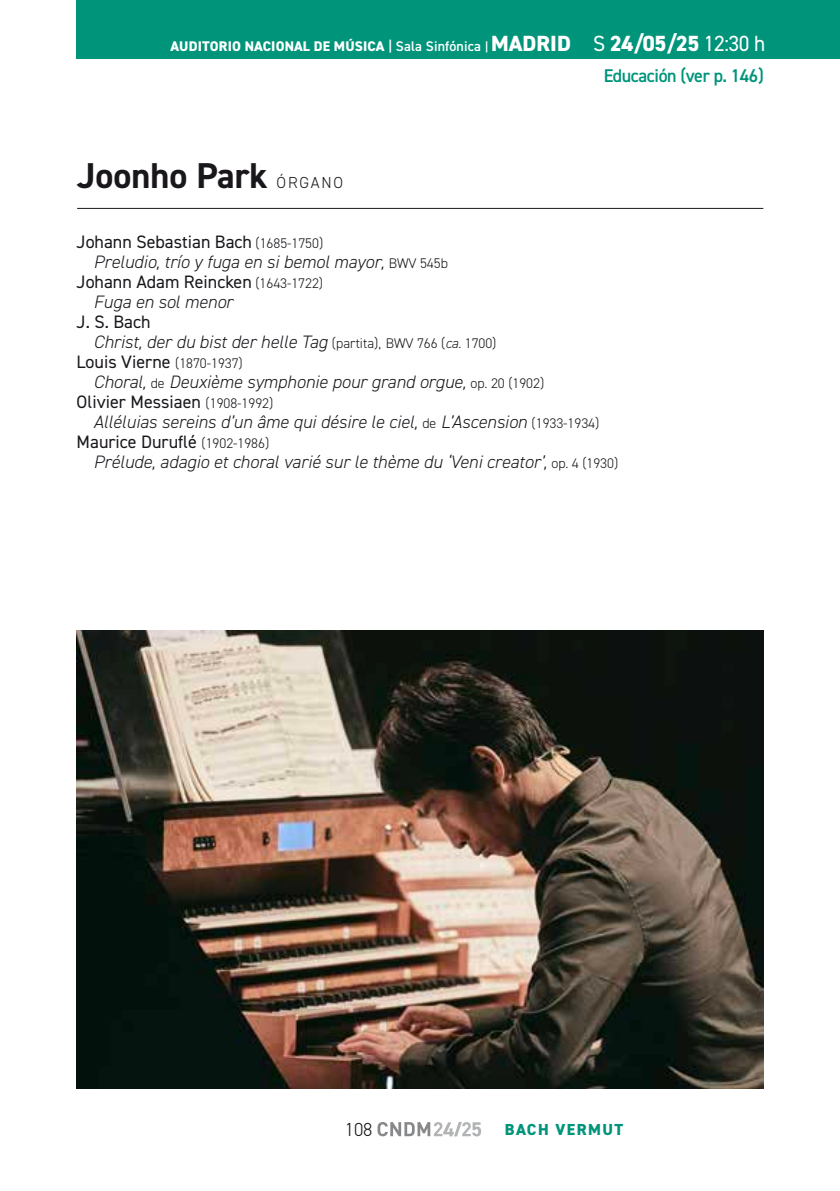
<style>
.page{position:relative;width:840px;height:1191px;background:#fff}
.page>*{position:absolute;margin:0;border:0;box-sizing:border-box;transform-origin:0 0}
.t1{font:700 36px "DIN2014";color:#1a171c}
.t2{font:300 19px "DIN2014";color:#1a171c}
.t3{font:600 18.4px "DIN2014";letter-spacing:-.02em;color:#00957b}
.t4{font:italic 300 18px "DIN2014";color:#1a171c}
.t5{font:18px "DIN2014";color:#1a171c}
.t6{font:800 16px "DIN2014";letter-spacing:.09em;color:#00957b}
.t7{font:300 16px "DIN2014";letter-spacing:.11em;color:#1a171c}
.t8{font:800 14px "DIN2014";letter-spacing:.01em;color:#fff}
.s1{font-weight:600}
.s2{font-weight:600;font-size:12px}
.s3{font-size:22px}
.s4{font-weight:400;font-size:22px}
.s5{font-weight:300;font-size:14px}
.s6{font-style:normal;font-size:14px}
.s7{font-size:14px}
</style>
<div class="page">
<div style="left:77px;top:0;width:762px;height:59px;background:#00957b"></div>
<svg style="left:377px;top:1122px;width:104px;height:14px"></svg>
<hr style="left:77px;top:208px;width:686px;height:1px;background:#1a171c">
<img style="left:77px;top:630px;width:686px;height:458px">
<p class="t8" style="left:170px;top:37px;width:596px">AUDITORIO NACIONAL DE MÚSICA <span class="s1">| Sala Sinfónica</span> <span class="s2">|</span> <span class="s3">MADRID</span> <span class="s4">S</span> <span class="s3">24/05/25</span> <span class="s4">12:30 h</span></p>
<p class="t3" style="left:603px;top:64px;width:161px">Educación (ver p. 146)</p>
<h1 class="t1" style="left:77px;top:152px;width:192px">Joonho Park</h1>
<p class="t7" style="left:276px;top:173px;width:68px">ÓRGANO</p>
<p class="t5" style="left:77px;top:231px;width:248px">Johann Sebastian Bach <span class="s5">(1685-1750)</span></p>
<p class="t4" style="left:94px;top:251px;width:355px">Preludio, trío y fuga en si bemol mayor, <span class="s6">BWV 545b</span></p>
<p class="t5" style="left:77px;top:271px;width:248px">Johann Adam Reincken <span class="s5">(1643-1722)</span></p>
<p class="t4" style="left:94px;top:291px;width:141px">Fuga en sol menor</p>
<p class="t5" style="left:77px;top:311px;width:75px">J. S. Bach</p>
<p class="t4" style="left:94px;top:331px;width:404px">Christ, der du bist der helle Tag <span class="s6">(partita), BWV 766 (</span><span class="s7">ca.</span> <span class="s6">1700)</span></p>
<p class="t5" style="left:77px;top:351px;width:168px">Louis Vierne <span class="s5">(1870-1937)</span></p>
<p class="t4" style="left:94px;top:371px;width:452px">Choral, <span class="s6">de</span> Deuxième symphonie pour grand orgue, <span class="s6">op. 20 (1902)</span></p>
<p class="t5" style="left:77px;top:391px;width:198px">Olivier Messiaen <span class="s5">(1908-1992)</span></p>
<p class="t4" style="left:94px;top:411px;width:507px">Alléluias sereins d’un âme qui désire le ciel, <span class="s6">de</span> L’Ascension <span class="s6">(1933-1934)</span></p>
<p class="t5" style="left:77px;top:431px;width:194px">Maurice Duruflé <span class="s5">(1902-1986)</span></p>
<p class="t4" style="left:94px;top:451px;width:526px">Prélude, adagio et choral varié sur le thème du ‘Veni creator’, <span class="s6">op. 4 (1930)</span></p>
<p class="t2" style="left:344px;top:1117px;width:29px">108</p>
<p class="t6" style="left:504px;top:1118px;width:120px">BACH VERMUT</p>
</div>
